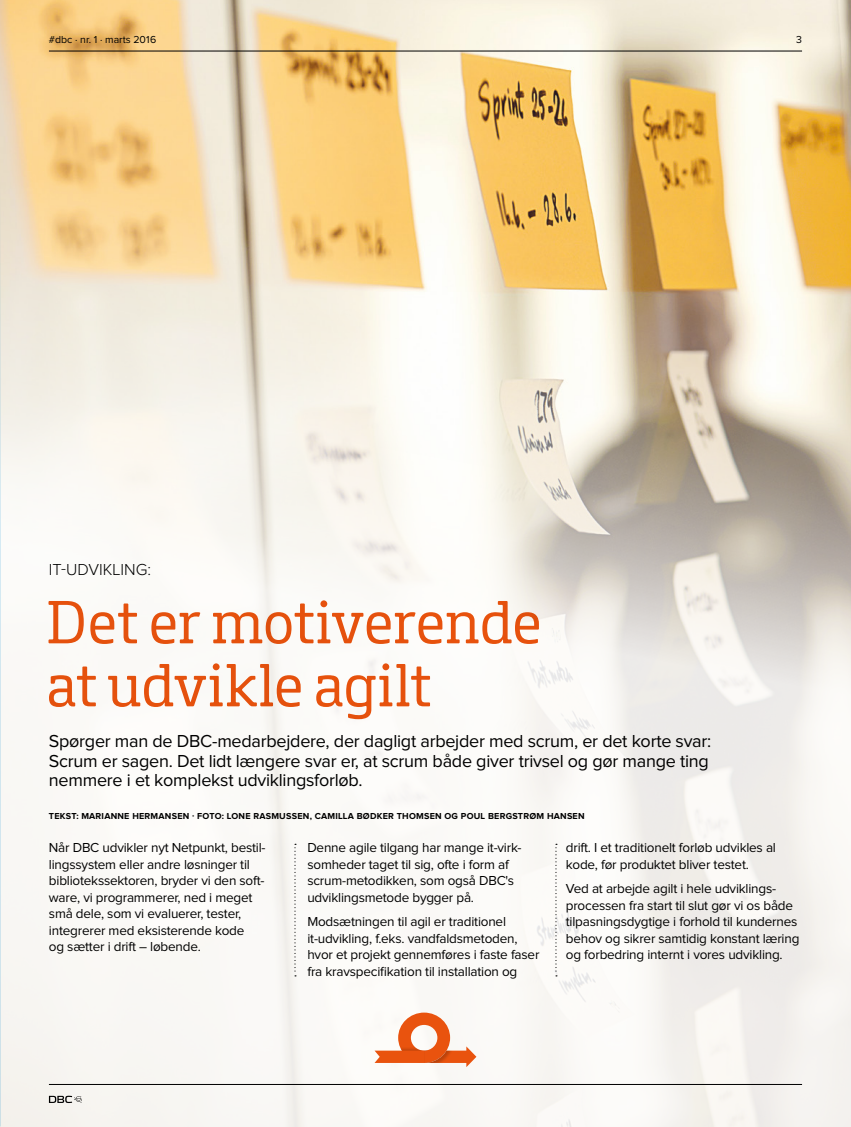
<style>
.page{position:relative;width:851px;height:1127px;background:#fff}
.page>*{position:absolute;margin:0;border:0;box-sizing:border-box;transform-origin:0 0}
.t1{font:63px/63px "Metro Serif";letter-spacing:-.01em;color:#e9530e}
.t2{font:18px/19.5px "Proxima Nova";letter-spacing:-.015em;color:#000}
.t3{font:300 16.5px "Proxima Nova";color:#000}
.t4{font:13.5px/16.5px "Proxima Nova";letter-spacing:-.015em;color:#000}
.t5{font:10.5px "Proxima Nova";color:#000}
.t6{font:700 9px "Proxima Nova";letter-spacing:.025em;color:#000}
</style>
<div class="page">
<img style="left:0;top:0;width:850px;height:1127px">
<hr style="left:49px;top:51px;width:752px;height:1px;background:#000">
<hr style="left:49px;top:1084px;width:752px;height:1px;background:#000">
<svg style="left:49px;top:1096px;width:33px;height:7px"></svg>
<svg style="left:555px;top:844px;width:2px;height:132px"></svg>
<svg style="left:294px;top:844px;width:2px;height:132px"></svg>
<svg style="left:374px;top:1012px;width:102px;height:55px"></svg>
<p class="t5" style="left:49px;top:34px;width:109px">#dbc · nr. 1 · marts 2016</p>
<p class="t5" style="left:796px;top:34px;width:7px">3</p>
<p class="t3" style="left:49px;top:562px;width:104px">IT-UDVIKLING:</p>
<h1 class="t1" style="left:47px;top:592px;width:497px">Det er motiverende at udvikle agilt</h1>
<h2 class="t2" style="left:49px;top:732px;width:663px">Spørger man de DBC-medarbejdere, der dagligt arbejder med scrum, er det korte svar:<br>Scrum er sagen. Det lidt længere svar er, at scrum både giver trivsel og gør mange ting nemmere i et komplekst udviklingsforløb.</h2>
<p class="t6" style="left:49px;top:812px;width:537px">TEKST: MARIANNE HERMANSEN · FOTO: LONE RASMUSSEN, CAMILLA BØDKER THOMSEN OG POUL BERGSTRØM HANSEN</p>
<p class="t4" style="left:49px;top:840px;width:218px">Når DBC udvikler nyt Netpunkt, bestil&shy;lingssystem eller andre løsninger til bibliotekssektoren, bryder vi den soft&shy;ware, vi programmerer, ned i meget små dele, som vi evaluerer, tester, integrerer med eksisterende kode<br>og sætter i drift – løbende.</p>
<p class="t4" style="left:307px;top:840px;width:215px">Denne agile tilgang har mange it-virk&shy;somheder taget til sig, ofte i form af scrum-metodikken, som også DBC's udviklingsmetode bygger på.</p>
<p class="t4" style="left:565px;top:840px;width:211px">drift. I et traditionelt forløb udvikles al kode, før produktet bliver testet.</p>
<p class="t4" style="left:565px;top:881px;width:235px">Ved at arbejde agilt i hele udviklings&shy;processen fra start til slut gør vi os både tilpasningsdygtige i forhold til kundernes behov og sikrer samtidig konstant læring og forbedring internt i vores udvikling.</p>
<p class="t4" style="left:307px;top:914px;width:233px">Modsætningen til agil er traditionel it-udvikling, f.eks. vandfaldsmetoden, hvor et projekt gennemføres i faste faser fra kravspecifikation til installation og</p>
</div>
